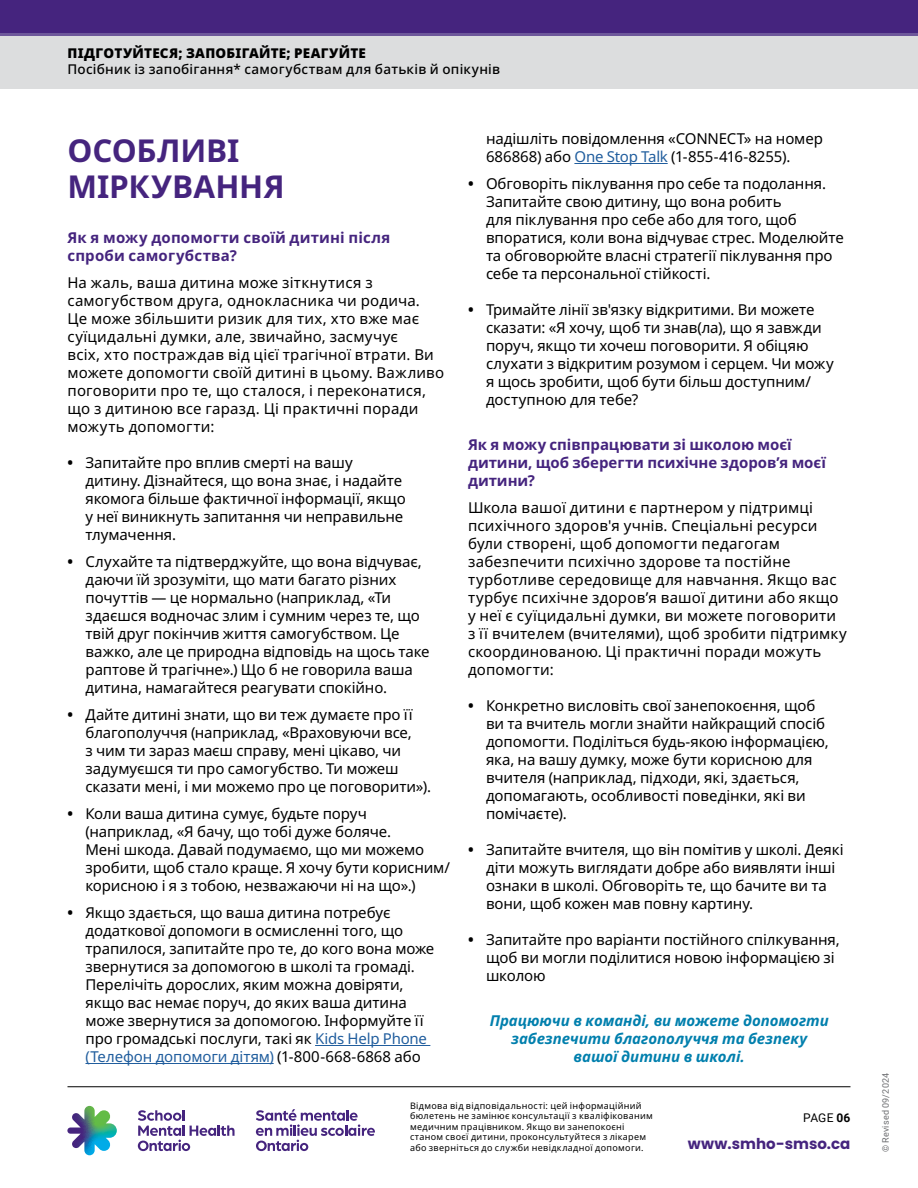
<style>
.page{position:relative;width:918px;height:1188px;background:#fff}
.page>*{position:absolute;margin:0;border:0;box-sizing:border-box;transform-origin:0 0}
.Body_Copy{font:700 31.5px/36px "Noto Sans";letter-spacing:-.005em;color:#45247e}
.Bullets_-_Start{font:15px/18px "Noto Sans";letter-spacing:-.01em;color:#000}
.Bullets_-_End{font:15px/18px "Noto Sans";letter-spacing:-.01em;color:#000}
.Body_Copy-2{font:15px/18px "Noto Sans";letter-spacing:.01em;color:#000}
.H2_-_S{font:700 15px/18px "Noto Sans";color:#45247e}
.Dek_-_S_-_Blue{font:italic 700 15px/18px "Noto Sans";letter-spacing:-.005em;color:#007fad;text-align:center}
.t1{font:700 15px "Poppins";letter-spacing:.005em;color:#45247e}
.t2{font:500 13.5px "Noto Sans";letter-spacing:.02em;color:#000}
.t3{font:900 13.5px "Noto Sans";letter-spacing:.015em;color:#000}
.t4{font:12px "Roboto";color:#000}
.t5{font:9px/10.5px "Noto Sans";letter-spacing:.035em;color:#000}
.t6{font:9px "Roboto";letter-spacing:.02em;color:#6d6e71}
.s1{font-weight:700}
.s2{color:#215e9e}
</style>
<div class="page">
<hr style="left:315px;top:1045px;width:115px;height:1px;background:#215e9e">
<hr style="left:86px;top:1063px;width:188px;height:1px;background:#215e9e">
<hr style="left:574px;top:163px;width:94px;height:1px;background:#215e9e">
<div style="left:0;top:0;width:918px;height:34px;background:#45247e"></div>
<hr style="left:0;top:34px;width:918px;height:2px;background:#6d579a">
<div style="left:0;top:36px;width:918px;height:53px;background:#dcddde"></div>
<hr style="left:68px;top:1086px;width:782px;height:1px;background:#000">
<svg style="left:67px;top:1106px;width:50px;height:49px"></svg>
<svg style="left:256px;top:1109px;width:119px;height:42px"></svg>
<svg style="left:138px;top:1110px;width:97px;height:41px"></svg>
<p class="t3" style="left:68px;top:43px;width:300px">ПІДГОТУЙТЕСЯ; ЗАПОБІГАЙТЕ; РЕАГУЙТЕ</p>
<p class="t2" style="left:68px;top:60px;width:434px">Посібник із запобігання* самогубствам для батьків й опікунів</p>
<p class="Body_Copy" style="left:68px;top:133px;width:219px">ОСОБЛИВІ<br>МІРКУВАННЯ</p>
<h2 class="H2_-_S" style="left:68px;top:229px;width:324px">Як я можу допомогти своїй дитині після спроби самогубства?</h2>
<p class="Body_Copy-2" style="left:68px;top:274px;width:378px">На жаль, ваша дитина може зіткнутися з самогубством друга, однокласника чи родича.<br>Це може збільшити ризик для тих, хто вже має суїцидальні думки, але, звичайно, засмучує<br>всіх, хто постраждав від цієї трагічної втрати. Ви можете допомогти своїй дитині в цьому. Важливо поговорити про те, що сталося, і переконатися, що з дитиною все гаразд. Ці практичні поради можуть допомогти:</p>
<p class="Bullets_-_Start" style="left:86px;top:454px;width:322px;text-indent:-18px"><span class="s1">•</span> Запитайте про вплив смерті на вашу дитину. Дізнайтеся, що вона знає, і надайте якомога більше фактичної інформації, якщо у неї виникнуть запитання чи неправильне тлумачення.</p>
<p class="Bullets_-_Start" style="left:86px;top:553px;width:346px;text-indent:-18px"><span class="s1">•</span> Слухайте та підтверджуйте, що вона відчуває, даючи їй зрозуміти, що мати багато різних почуттів — це нормально (наприклад, «Ти здаєшся водночас злим і сумним через те, що твій друг покінчив життя самогубством. Це важко, але це природна відповідь на щось таке раптове й трагічне».) Що б не говорила ваша дитина, намагайтеся реагувати спокійно.</p>
<p class="Bullets_-_Start" style="left:86px;top:706px;width:347px;text-indent:-18px"><span class="s1">•</span> Дайте дитині знати, що ви теж думаєте про її благополуччя (наприклад, «Враховуючи все,<br>з чим ти зараз маєш справу, мені цікаво, чи задумуєшся ти про самогубство. Ти можеш сказати мені, і ми можемо про це поговорити»).</p>
<p class="Bullets_-_Start" style="left:86px;top:805px;width:366px;text-indent:-18px"><span class="s1">•</span> Коли ваша дитина сумує, будьте поруч (наприклад, «Я бачу, що тобі дуже боляче.<br>Мені шкода. Давай подумаємо, що ми можемо зробити, щоб стало краще. Я хочу бути корисним/ корисною і я з тобою, незважаючи ні на що».)</p>
<p class="Bullets_-_Start" style="left:86px;top:904px;width:350px;text-indent:-18px"><span class="s1">•</span> Якщо здається, що ваша дитина потребує додаткової допомоги в осмисленні того, що трапилося, запитайте про те, до кого вона може звернутися за допомогою в школі та громаді.<br>Перелічіть дорослих, яким можна довіряти, якщо вас немає поруч, до яких ваша дитина може звернутися за допомогою. Інформуйте її про громадські послуги, такі як <span class="s2">Kids Help Phone (Телефон допомоги дітям)</span> (1-800-668-6868 або</p>
<p class="Bullets_-_Start" style="left:486px;top:130px;width:338px">надішліть повідомлення «CONNECT» на номер<br>686868) або <span class="s2">One Stop Talk</span> (1-855-416-8255).</p>
<p class="Bullets_-_End" style="left:486px;top:175px;width:360px;text-indent:-18px"><span class="s1">•</span> Обговоріть піклування про себе та подолання.<br>Запитайте свою дитину, що вона робить<br>для піклування про себе або для того, щоб впоратися, коли вона відчуває стрес. Моделюйте та обговорюйте власні стратегії піклування про себе та персональної стійкості.</p>
<p class="Bullets_-_End" style="left:486px;top:301px;width:349px;text-indent:-18px"><span class="s1">•</span> Тримайте лінії зв'язку відкритими. Ви можете сказати: «Я хочу, щоб ти знав(ла), що я завжди поруч, якщо ти хочеш поговорити. Я обіцяю слухати з відкритим розумом і серцем. Чи можу я щось зробити, щоб бути більш доступним/ доступною для тебе?</p>
<h2 class="H2_-_S" style="left:468px;top:436px;width:360px">Як я можу співпрацювати зі школою моєї дитини, щоб зберегти психічне здоров’я моєї дитини?</h2>
<p class="Body_Copy-2" style="left:468px;top:499px;width:380px">Школа вашої дитини є партнером у підтримці психічного здоров'я учнів. Спеціальні ресурси були створені, щоб допомогти педагогам забезпечити психічно здорове та постійне турботливе середовище для навчання. Якщо вас турбує психічне здоров’я вашої дитини або якщо у неї є суїцидальні думки, ви можете поговорити з її вчителем (вчителями), щоб зробити підтримку скоординованою. Ці практичні поради можуть допомогти:</p>
<p class="Bullets_-_End" style="left:486px;top:697px;width:344px;text-indent:-18px"><span class="s1">•</span> Конкретно висловіть свої занепокоєння, щоб ви та вчитель могли знайти найкращий спосіб допомогти. Поділіться будь-якою інформацією, яка, на вашу думку, може бути корисною для вчителя (наприклад, підходи, які, здається, допомагають, особливості поведінки, які ви помічаєте).</p>
<p class="Bullets_-_End" style="left:486px;top:841px;width:359px;text-indent:-18px"><span class="s1">•</span> Запитайте вчителя, що він помітив у школі. Деякі діти можуть виглядати добре або виявляти інші ознаки в школі. Обговоріть те, що бачите ви та вони, щоб кожен мав повну картину.</p>
<p class="Bullets_-_End" style="left:486px;top:931px;width:355px;text-indent:-18px"><span class="s1">•</span> Запитайте про варіанти постійного спілкування, щоб ви могли поділитися новою інформацією зі школою</p>
<p class="Dek_-_S_-_Blue" style="left:490px;top:1012px;width:341px">Працюючи в команді, ви можете допомогти забезпечити благополуччя та безпеку вашої дитини в школі.</p>
<p class="t5" style="left:410px;top:1100px;width:244px">Відмова від відповідальності: цей інформаційний бюлетень не замінює консультації з кваліфікованим медичним працівником. Якщо ви занепокоєні станом своєї дитини, проконсультуйтеся з лікарем або зверніться до служби невідкладної допомоги.</p>
<p class="t4" style="left:803px;top:1109px;width:49px">PAGE <span class="s1">06</span></p>
<p class="t1" style="left:688px;top:1135px;width:164px">www.smho-smso.ca</p>
<p class="t6" style="left:879px;top:1152px;width:81px;rotate:-90deg">© Revised 09/2024</p>
</div>
